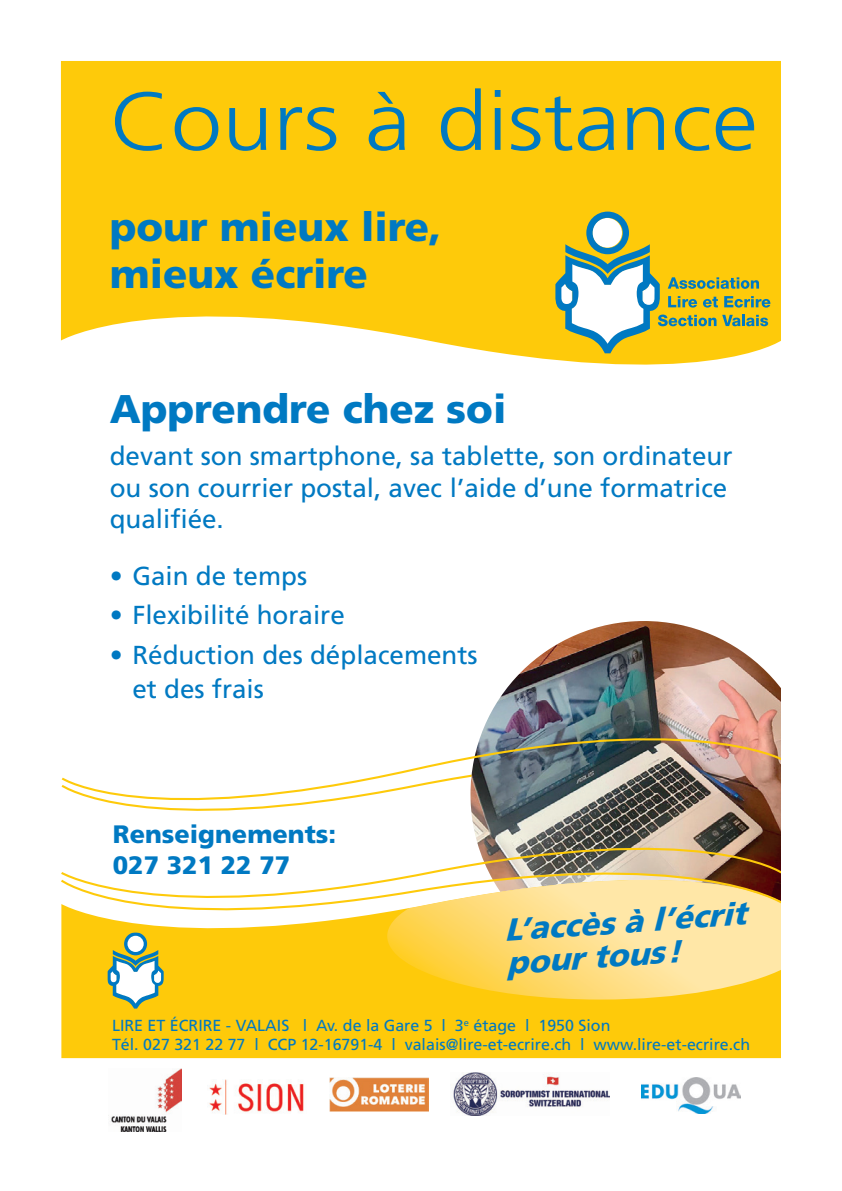
<style>
.page{position:relative;width:842px;height:1191px;background:#fff}
.page>*{position:absolute;margin:0;border:0;box-sizing:border-box;transform-origin:0 0}
.t1{font:300 82px "Frutiger";color:#0079c2;scale:1.12 1}
.t2{font:900 40px/46.2px "Frutiger";color:#0079c2}
.t3{font:italic 900 31.4px/33px "Frutiger";color:#0079c2}
.t4{font:26px/31.2px "Frutiger";color:#0079c2}
.t5{font:900 25.2px/30.2px "Frutiger";color:#0079c2}
.t6{font:16px/19.2px "Frutiger";color:#0079c2}
</style>
<div class="page">
<img style="left:495px;top:621px;width:286px;height:84px">
<div style="left:61px;top:937px;width:720px;height:121px;background:#feca0a"></div>
<svg style="left:387px;top:937px;width:394px;height:62px;background:#fed969"></svg>
<svg style="left:107px;top:937px;width:60px;height:71px"></svg>
<img style="left:329px;top:1077px;width:99px;height:34px">
<img style="left:641px;top:1077px;width:99px;height:36px">
<img style="left:110px;top:1068px;width:71px;height:63px">
<img style="left:453px;top:1072px;width:157px;height:44px">
<img style="left:209px;top:1079px;width:95px;height:36px">
<svg style="left:61px;top:61px;width:720px;height:304px;background:#fecf21"></svg>
<svg style="left:555px;top:212px;width:215px;height:141px"></svg>
<img style="left:61px;top:705px;width:720px;height:113px">
<img style="left:472px;top:818px;width:309px;height:25px">
<svg style="left:61px;top:843px;width:720px;height:94px"></svg>
<h1 class="t1" style="left:110px;top:75px;width:580px">Cours à distance</h1>
<h2 class="t2" style="left:110px;top:204px;width:333px">pour mieux lire, mieux écrire</h2>
<h2 class="t2" style="left:110px;top:385px;width:398px">Apprendre chez soi</h2>
<p class="t4" style="left:110px;top:440px;width:624px">devant son smartphone, sa tablette, son ordinateur ou son courrier postal, avec l’aide d’une formatrice qualifiée.</p>
<p class="t4" style="left:110px;top:560px;width:199px">• Gain de temps</p>
<p class="t4" style="left:110px;top:599px;width:237px">• Flexibilité horaire</p>
<p class="t4" style="left:132px;top:637px;width:347px;line-height:34px;text-indent:-23px">• Réduction des déplacements et des frais</p>
<p class="t5" style="left:113px;top:819px;width:225px">Renseignements:<br>027 321 22 77</p>
<p class="t3" style="left:503px;top:913px;width:244px;rotate:-4deg">L’accès à l’écrit pour tous!</p>
<p class="t6" style="left:112px;top:1015px;width:639px">LIRE ET ÉCRIRE - VALAIS l Av. de la Gare 5 l 3<sup>e</sup> étage l 1950 Sion<br>Tél. 027 321 22 77 l CCP 12-16791-4 l valais@lire-et-ecrire.ch l www.lire-et-ecrire.ch</p>
</div>
